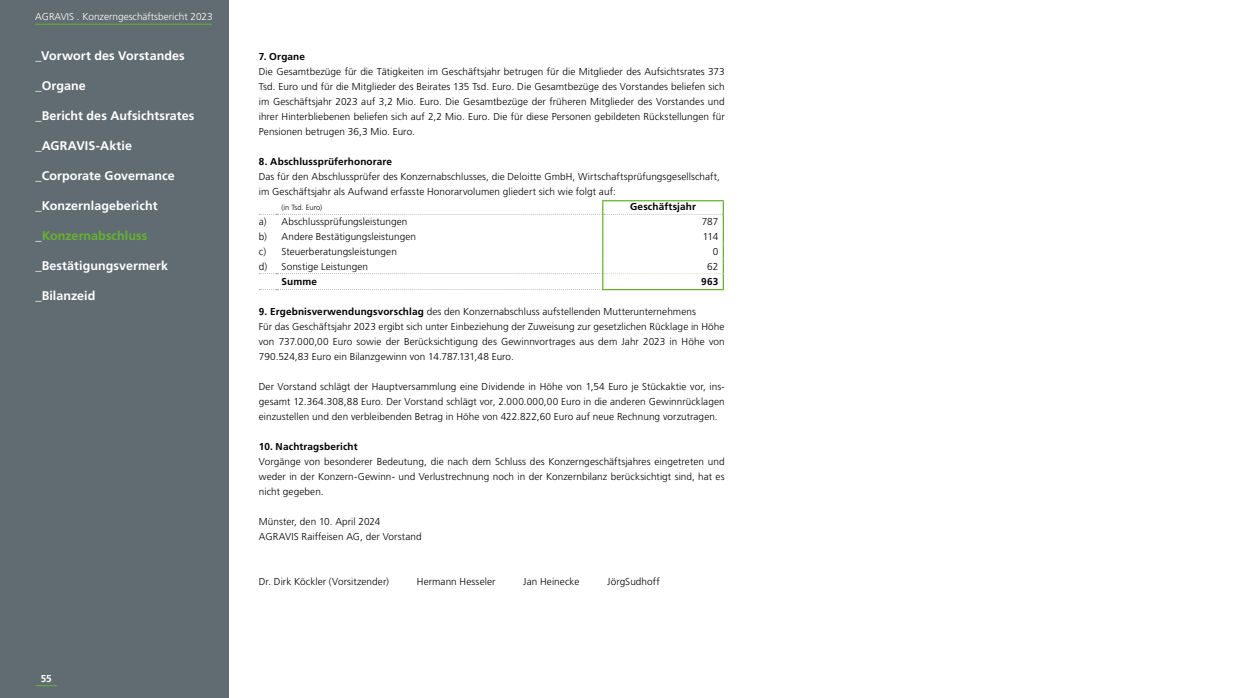
<style>
.page{position:relative;width:1241px;height:698px;background:#fff}
.page>*{position:absolute;margin:0;border:0;box-sizing:border-box;transform-origin:0 0}
.t1{font:700 12.5px "Frutiger LT Pro";letter-spacing:.005em;color:#fff}
.t2{font:700 12.5px "Frutiger LT Pro";letter-spacing:.005em;color:#65b32e}
.t3{font:300 10px/15px "Frutiger LT Pro";letter-spacing:.005em;color:#000;text-align:justify}
.t4{font:700 10px "Frutiger LT Pro";letter-spacing:.015em;color:#000}
.t5{font:300 10px "Frutiger LT Pro";color:#fff}
.t6{font:700 10px "Frutiger LT Pro";color:#fff}
.t7{font:300 7.5px "Frutiger LT Std";color:#000}
.s1{color:#fff}
.s2{font-weight:700}
</style>
<div class="page">
<div style="left:0;top:0;width:228px;height:698px;background:#606c72"></div>
<svg style="left:36px;top:685px;width:21px;height:1px"></svg>
<hr style="left:35px;top:24px;width:177px;height:1px;background:#65b32e">
<hr style="left:602px;top:200px;width:121px;height:1px;background:#65b32e">
<svg style="left:259px;top:201px;width:464px;height:89px"></svg>
<p class="t5" style="left:35px;top:11px;width:179px">AGRAVIS . Konzerngeschäftsbericht 2023</p>
<p class="t1" style="left:35px;top:48px;width:151px">_Vorwort des Vorstandes</p>
<p class="t1" style="left:35px;top:78px;width:52px">_Organe</p>
<p class="t1" style="left:35px;top:108px;width:160px">_Bericht des Aufsichtsrates</p>
<p class="t1" style="left:35px;top:138px;width:98px">_AGRAVIS-Aktie</p>
<p class="t1" style="left:35px;top:168px;width:141px">_Corporate Governance</p>
<p class="t1" style="left:35px;top:198px;width:124px">_Konzernlagebericht</p>
<p class="t2" style="left:35px;top:228px;width:113px"><span class="s1">_</span>Konzernabschluss</p>
<p class="t1" style="left:35px;top:258px;width:134px">_Bestätigungsvermerk</p>
<p class="t1" style="left:35px;top:288px;width:62px">_Bilanzeid</p>
<p class="t6" style="left:41px;top:672px;width:13px">55</p>
<p class="t4" style="left:259px;top:51px;width:48px">7. Organe</p>
<p class="t3" style="left:259px;top:64px;width:467px">Die Gesamtbezüge für die Tätigkeiten im Geschäftsjahr betrugen für die Mitglieder des Aufsichtsrates 373<br>Tsd. Euro und für die Mitglieder des Beirates 135 Tsd. Euro. Die Gesamtbezüge des Vorstandes beliefen sich im Geschäftsjahr 2023 auf 3,2 Mio. Euro. Die Gesamtbezüge der früheren Mitglieder des Vorstandes und ihrer Hinterbliebenen beliefen sich auf 2,2 Mio. Euro. Die für diese Personen gebildeten Rückstellungen für Pensionen betrugen 36,3 Mio. Euro.</p>
<p class="t4" style="left:259px;top:156px;width:135px">8. Abschlussprüferhonorare</p>
<p class="t3" style="left:259px;top:169px;width:462px">Das für den Abschlussprüfer des Konzernabschlusses, die Deloitte GmbH, Wirtschaftsprüfungsgesellschaft, im Geschäftsjahr als Aufwand erfasste Honorarvolumen gliedert sich wie folgt auf:</p>
<p class="t7" style="left:281px;top:203px;width:42px">(in Tsd. Euro)</p>
<p class="t4" style="left:630px;top:201px;width:67px">Geschäftsjahr</p>
<p class="t3" style="left:259px;top:214px;width:150px">a) Abschlussprüfungsleistungen</p>
<p class="t3" style="left:701px;top:214px;width:18px">787</p>
<p class="t3" style="left:259px;top:229px;width:159px">b) Andere Bestätigungsleistungen</p>
<p class="t3" style="left:702px;top:229px;width:17px">114</p>
<p class="t3" style="left:259px;top:244px;width:139px">c) Steuerberatungsleistungen</p>
<p class="t3" style="left:712px;top:244px;width:7px">0</p>
<p class="t3" style="left:259px;top:259px;width:111px">d) Sonstige Leistungen</p>
<p class="t3" style="left:707px;top:259px;width:13px">62</p>
<p class="t4" style="left:281px;top:276px;width:37px">Summe</p>
<p class="t4" style="left:701px;top:276px;width:19px">963</p>
<p class="t3" style="left:259px;top:304px;width:467px;text-align:left"><span class="s2">9. Ergebnisverwendungsvorschlag</span> des den Konzernabschluss aufstellenden Mutterunternehmens<br>Für das Geschäftsjahr 2023 ergibt sich unter Einbeziehung der Zuweisung zur gesetzlichen Rücklage in Höhe von 737.000,00 Euro sowie der Berücksichtigung des Gewinnvortrages aus dem Jahr 2023 in Höhe von 790.524,83 Euro ein Bilanzgewinn von 14.787.131,48 Euro.</p>
<p class="t3" style="left:259px;top:379px;width:467px">Der Vorstand schlägt der Hauptversammlung eine Dividende in Höhe von 1,54 Euro je Stückaktie vor, ins&shy;gesamt 12.364.308,88 Euro. Der Vorstand schlägt vor, 2.000.000,00 Euro in die anderen Gewinnrücklagen einzustellen und den verbleibenden Betrag in Höhe von 422.822,60 Euro auf neue Rechnung vorzutragen.</p>
<p class="t4" style="left:259px;top:441px;width:100px">10. Nachtragsbericht</p>
<p class="t3" style="left:259px;top:454px;width:467px">Vorgänge von besonderer Bedeutung, die nach dem Schluss des Konzerngeschäftsjahres eingetreten und weder in der Konzern-Gewinn- und Verlustrechnung noch in der Konzernbilanz berücksichtigt sind, hat es nicht gegeben.</p>
<p class="t3" style="left:259px;top:514px;width:164px">Münster, den 10. April 2024<br>AGRAVIS Raiffeisen AG, der Vorstand</p>
<p class="t3" style="left:259px;top:574px;width:132px">Dr. Dirk Köckler (Vorsitzender)</p>
<p class="t3" style="left:417px;top:574px;width:80px">Hermann Hesseler</p>
<p class="t3" style="left:523px;top:574px;width:58px">Jan Heinecke</p>
<p class="t3" style="left:607px;top:574px;width:54px">JörgSudhoff</p>
</div>
